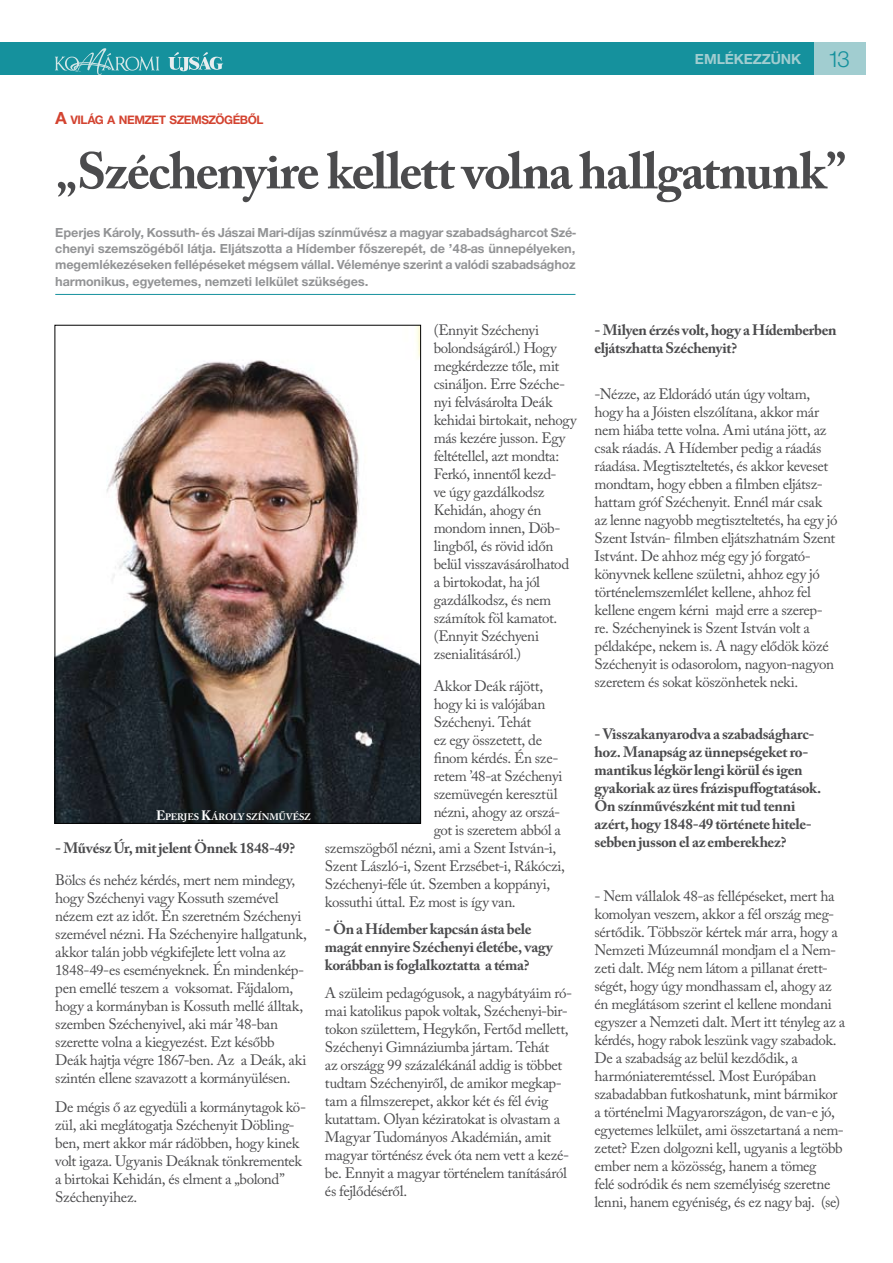
<style>
.page{position:relative;width:893px;height:1263px;background:#fff}
.page>*{position:absolute;margin:0;border:0;box-sizing:border-box;transform-origin:0 0}
.t1{font:700 51px "Adobe Caslon Pro";letter-spacing:-.03em;color:#4b4b4d}
.t2{font:24px "Nimbus San Nov TOT";color:#15919d}
.t3{font:15px/18px "Adobe Caslon Pro";letter-spacing:-.025em;color:#4b4b4d}
.t4{font:700 15px/18px "Adobe Caslon Pro";letter-spacing:-.02em;color:#4b4b4d}
.t5{font:700 15px "Nimbus San Nov TOT";color:#a1cdd0}
.t6{font:700 13.5px/16.2px "Nimbus San Nov TOT";letter-spacing:-.005em;color:#929395;text-align:justify}
.t7{font:700 12.6px "Nimbus San Nov TOT";letter-spacing:-.04em;color:#d34330}
.t8{font:700 9.45px "Adobe Caslon Pro";letter-spacing:-.01em;color:#fff}
.s1{font-size:18px}
.s2{font-size:13.5px}
</style>
<div class="page">
<div style="left:0;top:43px;width:814px;height:32px;background:#15919d"></div>
<div style="left:814px;top:43px;width:51px;height:32px;background:#a1cdd0"></div>
<svg style="left:55px;top:48px;width:104px;height:27px"></svg>
<svg style="left:168px;top:52px;width:55px;height:19px"></svg>
<hr style="left:55px;top:294px;width:520px;height:1px;background:#15919d">
<img style="left:57px;top:327px;width:362px;height:495px">
<p class="t7" style="left:55px;top:112px;width:210px"><span class="s1">A</span> VILÁG A NEMZET SZEMSZÖGÉBŐL</p>
<p class="t5" style="left:695px;top:51px;width:11px">emlékezz</p>
<p class="t5" style="left:771px;top:51px;width:21px">ünk</p>
<h2 class="t2" style="left:827px;top:45px;width:25px">13</h2>
<h1 class="t1" style="left:56px;top:141px;width:791px">„Széchenyire kellett volna hallgatnunk”</h1>
<p class="t6" style="left:55px;top:224px;width:522px">Eperjes Károly, Kossuth- és Jászai Mari-díjas színművész a magyar szabadságharcot Szé&shy;chenyi szemszögéből látja. Eljátszotta a Hídember főszerepét, de ’48-as ünnepélyeken, megemlékezéseken fellépéseket mégsem vállal. Véleménye szerint a valódi szabadsághoz harmonikus, egyetemes, nemzeti lelkület szükséges.</p>
<p class="t8" style="left:156px;top:811px;width:156px"><span class="s2">E</span>PERJES <span class="s2">K</span>ÁROLY SZÍNMŰVÉSZ</p>
<p class="t4" style="left:55px;top:838px;width:241px">- Művész Úr, mit jelent Önnek 1848-49?</p>
<p class="t3" style="left:55px;top:871px;width:253px">Bölcs és nehéz kérdés, mert nem mindegy, hogy Széchenyi vagy Kossuth szemével nézem ezt az időt. Én szeretném Széchenyi szemével nézni. Ha Széchenyire hallgatunk, akkor talán jobb végkifejlete lett volna az 1848-49-es eseményeknek. Én mindenkép&shy;pen emellé teszem a voksomat. Fájdalom, hogy a kormányban is Kossuth mellé álltak, szemben Széchenyivel, aki már ’48-ban szerette volna a kiegyezést. Ezt később Deák hajtja végre 1867-ben. Az a Deák, aki szintén ellene szavazott a kormányülésen.</p>
<p class="t3" style="left:55px;top:1098px;width:252px">De mégis ő az egyedüli a kormánytagok kö&shy;zül, aki meglátogatja Széchenyit Döbling&shy;ben, mert akkor már rádöbben, hogy kinek volt igaza. Ugyanis Deáknak tönkrementek a birtokai Kehidán, és elment a „bolond” Széchenyihez.</p>
<p class="t3" style="left:434px;top:321px;width:144px">(Ennyit Széchenyi bolondságáról.) Hogy megkérdezze tőle, mit csináljon. Erre Széche&shy;nyi felvásárolta Deák kehidai birtokait, nehogy más kezére jusson. Egy feltétellel, azt mondta:<br>Ferkó, innentől kezd-<br>ve úgy gazdálkodsz<br>Kehidán, ahogy én mondom innen, Döb&shy;lingből, és rövid időn belül visszavásárolhatod a birtokodat, ha jól gazdálkodsz, és nem számítok föl kamatot. (Ennyit Széchyeni zsenialitásáról.)</p>
<p class="t3" style="left:434px;top:676px;width:111px">Akkor Deák rájött,</p>
<p class="t3" style="left:434px;top:694px;width:113px">hogy ki is valójában</p>
<p class="t3" style="left:434px;top:712px;width:99px">Széchenyi. Tehát</p>
<p class="t3" style="left:434px;top:730px;width:110px">ez egy összetett, de</p>
<p class="t3" style="left:434px;top:748px;width:126px">finom kérdés. Én sze-</p>
<p class="t3" style="left:434px;top:766px;width:130px">retem ’48-at Széchenyi</p>
<p class="t3" style="left:434px;top:784px;width:125px">szemüvegén keresztül</p>
<p class="t3" style="left:434px;top:802px;width:128px">nézni, ahogy az orszá-</p>
<p class="t3" style="left:434px;top:820px;width:129px">got is szeretem abból a</p>
<p class="t3" style="left:325px;top:838px;width:233px">szemszögből nézni, ami a Szent István-i,</p>
<p class="t3" style="left:325px;top:856px;width:241px">Szent László-i, Szent Erzsébet-i, Rákóczi,</p>
<p class="t3" style="left:325px;top:874px;width:227px">Széchenyi-féle út. Szemben a koppányi,</p>
<p class="t3" style="left:325px;top:892px;width:192px">kossuthi úttal. Ez most is így van.</p>
<p class="t4" style="left:325px;top:919px;width:229px">- Ön a Hídember kapcsán ásta bele magát ennyire Széchenyi életébe, vagy korábban is foglalkoztatta a téma?</p>
<p class="t3" style="left:325px;top:984px;width:249px">A szüleim pedagógusok, a nagybátyáim ró&shy;mai katolikus papok voltak, Széchenyi-bir&shy;tokon születtem, Hegykőn, Fertőd mellett, Széchenyi Gimnáziumba jártam. Tehát<br>az országg 99 százalékánál addig is többet tudtam Széchenyiről, de amikor megkap&shy;tam a filmszerepet, akkor két és fél évig kutattam. Olyan kéziratokat is olvastam a Magyar Tudományos Akadémián, amit magyar történész évek óta nem vett a kezé&shy;be. Ennyit a magyar történelem tanításáról és fejlődéséről.</p>
<p class="t4" style="left:595px;top:321px;width:244px">- Milyen érzés volt, hogy a Hídemberben eljátszhatta Széchenyit?</p>
<p class="t3" style="left:595px;top:385px;width:244px">-Nézze, az Eldorádó után úgy voltam, hogy ha a Jóisten elszólítana, akkor már nem hiába tette volna. Ami utána jött, az csak ráadás. A Hídember pedig a ráadás ráadása. Megtiszteltetés, és akkor keveset mondtam, hogy ebben a filmben eljátsz&shy;hattam gróf Széchenyit. Ennél már csak az lenne nagyobb megtiszteltetés, ha egy jó Szent István- filmben eljátszhatnám Szent Istvánt. De ahhoz még egy jó forgató&shy;könyvnek kellene születni, ahhoz egy jó történelemszemlélet kellene, ahhoz fel kellene engem kérni majd erre a szerep&shy;re. Széchenyinek is Szent István volt a példaképe, nekem is. A nagy elődök közé Széchenyit is odasorolom, nagyon-nagyon szeretem és sokat köszönhetek neki.</p>
<p class="t4" style="left:595px;top:725px;width:228px">- Visszakanyarodva a szabadságharc&shy;hoz. Manapság az ünnepségeket ro&shy;mantikus légkör lengi körül és igen gyakoriak az üres frázispuffogtatások.<br>Ön színművészként mit tud tenni azért, hogy 1848-49 története hitele&shy;sebben jusson el az emberekhez?</p>
<p class="t3" style="left:595px;top:887px;width:252px">- Nem vállalok 48-as fellépéseket, mert ha komolyan veszem, akkor a fél ország meg&shy;sértődik. Többször kértek már arra, hogy a Nemzeti Múzeumnál mondjam el a Nem&shy;zeti dalt. Még nem látom a pillanat érett&shy;ségét, hogy úgy mondhassam el, ahogy az én meglátásom szerint el kellene mondani egyszer a Nemzeti dalt. Mert itt tényleg az a kérdés, hogy rabok leszünk vagy szabadok.<br>De a szabadság az belül kezdődik, a harmóniateremtéssel. Most Európában szabadabban futkoshatunk, mint bármikor a történelmi Magyarországon, de van-e jó, egyetemes lelkület, ami összetartaná a nem&shy;zetet? Ezen dolgozni kell, ugyanis a legtöbb ember nem a közösség, hanem a tömeg<br>felé sodródik és nem személyiség szeretne lenni, hanem egyéniség, és ez nagy baj. (se)</p>
</div>
